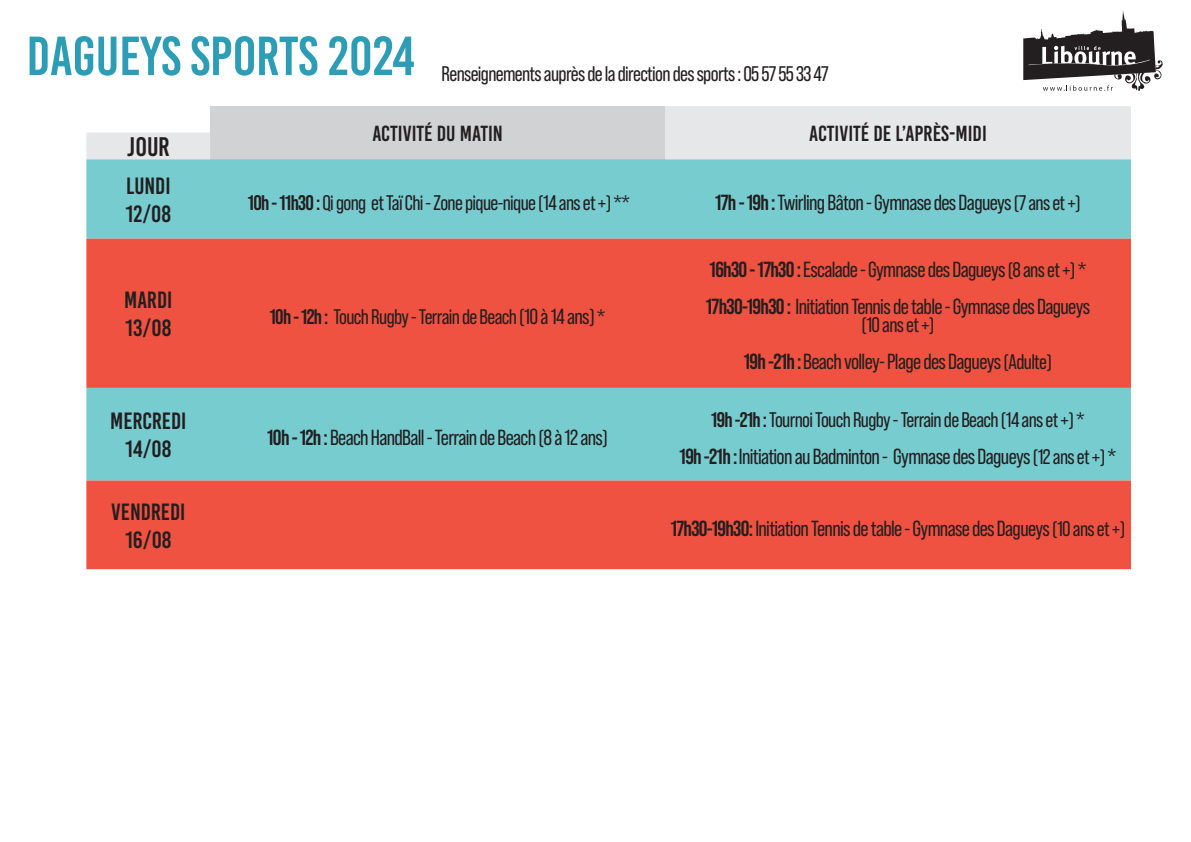
<style>
.page{position:relative;width:1191px;height:842px;background:#fff}
.page>*{position:absolute;margin:0;border:0;box-sizing:border-box;transform-origin:0 0}
.t1{font:55px "Bebas Kai";color:#2d9db5}
.t2{font:26.9px "Bebas Kai";color:#231f20}
.t3{font:23.5px/28.2px "Bebas Kai";color:#231f20}
.t4{font:21.8px "Bebas Neue Pro";letter-spacing:-.03em;color:#231f20}
.t5{font:21.8px "Bebas Kai";color:#231f20}
.t6{font:21.1px "Bebas Neue Pro";letter-spacing:-.03em;color:#231f20}
.s1{font-weight:700}
.s2{font-size:21.1px}
.s3{font-size:21.8px}
</style>
<div class="page">
<svg style="left:1023px;top:11px;width:139px;height:80px"></svg>
<svg style="left:86px;top:106px;width:1045px;height:53px;background:#dedfe1"></svg>
<div style="left:86px;top:159px;width:1045px;height:80px;background:#77ccd0"></div>
<svg style="left:86px;top:239px;width:1045px;height:330px;background:#ce7469"></svg>
<p class="t1" style="left:26px;top:27px;width:390px">DAGUEYS SPORTS 2024</p>
<p class="t6" style="left:441px;top:62px;width:388px">Renseignements auprès de la direction des sports : 05 57 55 33 47</p>
<p class="t2" style="left:127px;top:132px;width:44px">JOUR</p>
<p class="t3" style="left:125px;top:172px;width:47px">LUNDI<br>12/08</p>
<p class="t3" style="left:124px;top:286px;width:50px">MARDI<br>13/08</p>
<p class="t3" style="left:110px;top:407px;width:78px;text-align:center">MERCREDI<br>14/08</p>
<p class="t3" style="left:111px;top:497px;width:75px;text-align:center">VENDREDI<br>16/08</p>
<p class="t5" style="left:372px;top:122px;width:132px">ACTIVITÉ DU MATIN</p>
<p class="t5" style="left:809px;top:122px;width:179px">ACTIVITÉ DE L’APRÈS-MIDI</p>
<p class="t6" style="left:248px;top:190px;width:383px"><span class="s1">10h - 11h30 :</span> Qi gong et Taï Chi - Zone pique-nique (14 ans et +) **</p>
<p class="t4" style="left:715px;top:190px;width:367px"><span class="s1">17h - 19h :</span> Twirling Bâton - Gymnase des Dagueys <span class="s2">(7 ans et +)</span></p>
<p class="t6" style="left:270px;top:305px;width:337px"><span class="s1">10h - 12h :</span> Touch Rugby - Terrain de Beach <span class="s3">(10 à 14 ans)</span> *</p>
<p class="t4" style="left:267px;top:425px;width:342px"><span class="s1">10h - 12h :</span> Beach HandBall - Terrain de Beach (8 à 12 ans)</p>
<p class="t4" style="left:709px;top:257px;width:378px"><span class="s1">16h30 - 17h30 :</span> Escalade-Gymnase des Dagueys <span class="s2">(8 ans et +) *</span></p>
<p class="t4" style="left:706px;top:294px;width:386px"><span class="s1">17h30-19h30 :</span> Initiation Tennis de table - Gymnase des Dagueys</p>
<p class="t6" style="left:861px;top:313px;width:75px">(10 ans et +)</p>
<p class="t4" style="left:744px;top:350px;width:310px"><span class="s1">19h -21h :</span>Beach volley- Plage des Dagueys <span class="s2">(Adulte)</span></p>
<p class="t6" style="left:711px;top:407px;width:375px"><span class="s1">19h -21h :</span> Tournoi Touch Rugby - Terrain de Beach (14 ans et +) *</p>
<p class="t4" style="left:679px;top:444px;width:438px"><span class="s1">19h -21h :</span>Initiation au Badminton - Gymnase des Dagueys <span class="s2">(12 ans et +)</span> *</p>
<p class="t4" style="left:670px;top:516px;width:456px"><span class="s1">17h30-19h30:</span> Initiation Tennis de table - Gymnase des Dagueys <span class="s2">(10 ans et +)</span></p>
</div>
